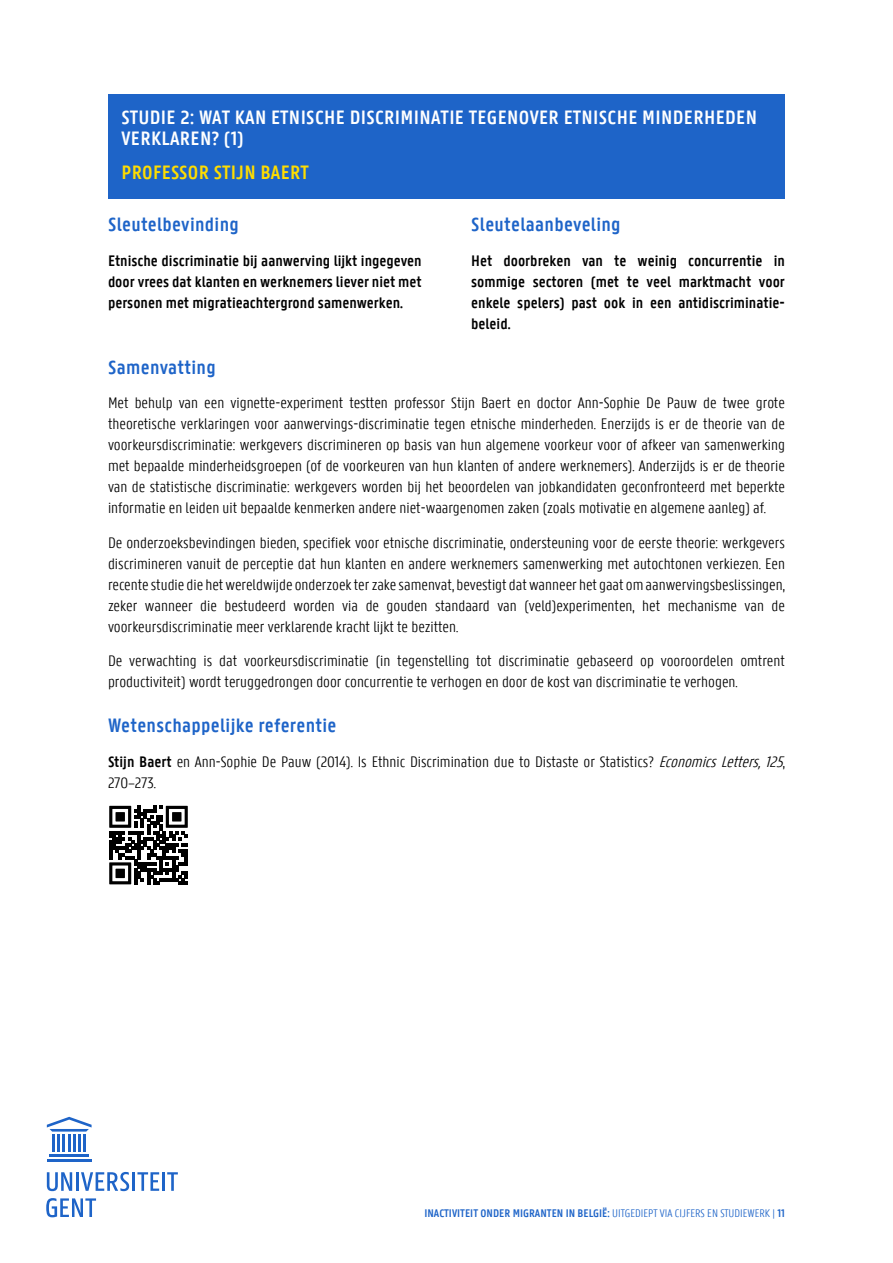
<style>
.page{position:relative;width:893px;height:1263px;background:#fff}
.page>*{position:absolute;margin:0;border:0;box-sizing:border-box;transform-origin:0 0}
.t1{font:600 21px/21px "U Gent Panno Text";letter-spacing:.015em;color:#fff}
.t2{font:600 21px "U Gent Panno Text";letter-spacing:.015em;color:#1e64c8}
.t3{font:600 21px "U Gent Panno Text";letter-spacing:.015em;color:#fd0}
.t4{font:300 16.5px/21px "U Gent Panno Text";color:#000;text-align:justify}
.t5{font:600 16.5px/21px "U Gent Panno Text";color:#000;text-align:justify}
.t6{font:600 12px "U Gent Panno Text";color:#1e64c8}
.s1{font-weight:600}
.s2{font-style:italic}
.s3{font-weight:300}
</style>
<div class="page">
<hr style="left:49px;top:1154px;width:40px;height:2px;background:#1e64c8">
<hr style="left:47px;top:1159px;width:45px;height:3px;background:#1e64c8">
<svg style="left:47px;top:1117px;width:45px;height:34px"></svg>
<svg style="left:47px;top:1172px;width:25px;height:19px"></svg>
<hr style="left:76px;top:1172px;width:3px;height:19px;background:#1e64c8">
<svg style="left:81px;top:1172px;width:48px;height:19px"></svg>
<hr style="left:132px;top:1172px;width:3px;height:19px;background:#1e64c8">
<svg style="left:137px;top:1172px;width:22px;height:19px"></svg>
<hr style="left:162px;top:1172px;width:3px;height:19px;background:#1e64c8">
<svg style="left:167px;top:1172px;width:11px;height:19px"></svg>
<svg style="left:46px;top:1198px;width:50px;height:19px"></svg>
<div style="left:108px;top:94px;width:677px;height:70px;background:#1e64c8"></div>
<div style="left:108px;top:150px;width:677px;height:48px;background:#1e64c8"></div>
<svg style="left:109px;top:805px;width:79px;height:80px"></svg>
<svg style="left:109px;top:806px;width:79px;height:78px"></svg>
<p class="t1" style="left:122px;top:106px;width:637px">STUDIE 2: WAT KAN ETNISCHE DISCRIMINATIE TEGENOVER ETNISCHE MINDERHEDEN<br>VERKLAREN? (1)</p>
<p class="t3" style="left:122px;top:160px;width:189px">PROFESSOR STIJN BAERT</p>
<p class="t2" style="left:108px;top:212px;width:132px">Sleutelbevinding</p>
<p class="t5" style="left:108px;top:250px;width:315px">Etnische discriminatie bij aanwerving lijkt ingegeven door vrees dat klanten en werknemers liever niet met personen met migratieachtergrond samenwerken.</p>
<p class="t2" style="left:471px;top:212px;width:151px">Sleutelaanbeveling</p>
<p class="t5" style="left:471px;top:250px;width:315px">Het doorbreken van te weinig concurrentie in sommige sectoren (met te veel marktmacht voor enkele spelers) past ook in een antidiscriminatie&shy;beleid.</p>
<p class="t2" style="left:108px;top:354px;width:109px">Samenvatting</p>
<p class="t4" style="left:108px;top:392px;width:678px">Met behulp van een vignette-experiment testten professor Stijn Baert en doctor Ann-Sophie De Pauw de twee grote theoretische verklaringen voor aanwervings-discriminatie tegen etnische minderheden. Enerzijds is er de theorie van de voorkeursdiscriminatie: werkgevers discrimineren op basis van hun algemene voorkeur voor of afkeer van samenwerking met bepaalde minderheidsgroepen (of de voorkeuren van hun klanten of andere werknemers). Anderzijds is er de theorie van de statistische discriminatie: werkgevers worden bij het beoordelen van jobkandidaten geconfronteerd met beperkte informatie en leiden uit bepaalde kenmerken andere niet-waargenomen zaken (zoals motivatie en algemene aanleg) af.</p>
<p class="t4" style="left:108px;top:532px;width:678px">De onderzoeksbevindingen bieden, specifiek voor etnische discriminatie, ondersteuning voor de eerste theorie: werkgevers discrimineren vanuit de perceptie dat hun klanten en andere werknemers samenwerking met autochtonen verkiezen. Een recente studie die het wereldwijde onderzoek ter zake samenvat, bevestigt dat wanneer het gaat om aanwervingsbeslissingen, zeker wanneer die bestudeerd worden via de gouden standaard van (veld)experimenten, het mechanisme van de voorkeursdiscriminatie meer verklarende kracht lijkt te bezitten.</p>
<p class="t4" style="left:108px;top:650px;width:678px">De verwachting is dat voorkeursdiscriminatie (in tegenstelling tot discriminatie gebaseerd op vooroordelen omtrent productiviteit) wordt teruggedrongen door concurrentie te verhogen en door de kost van discriminatie te verhogen.</p>
<p class="t2" style="left:108px;top:713px;width:230px">Wetenschappelijke referentie</p>
<p class="t4" style="left:108px;top:751px;width:681px"><span class="s1">Stijn Baert</span> en Ann-Sophie De Pauw (2014). Is Ethnic Discrimination due to Distaste or Statistics? <span class="s2">EconomicsLetters,125</span>,<br>270–273.</p>
<p class="t6" style="left:424px;top:1206px;width:362px">INACTIVITEIT ONDER MIGRANTEN IN BELGIË: <span class="s3">UITGEDIEPT VIA CIJFERS EN STUDIEWERK |</span> 11</p>
</div>
